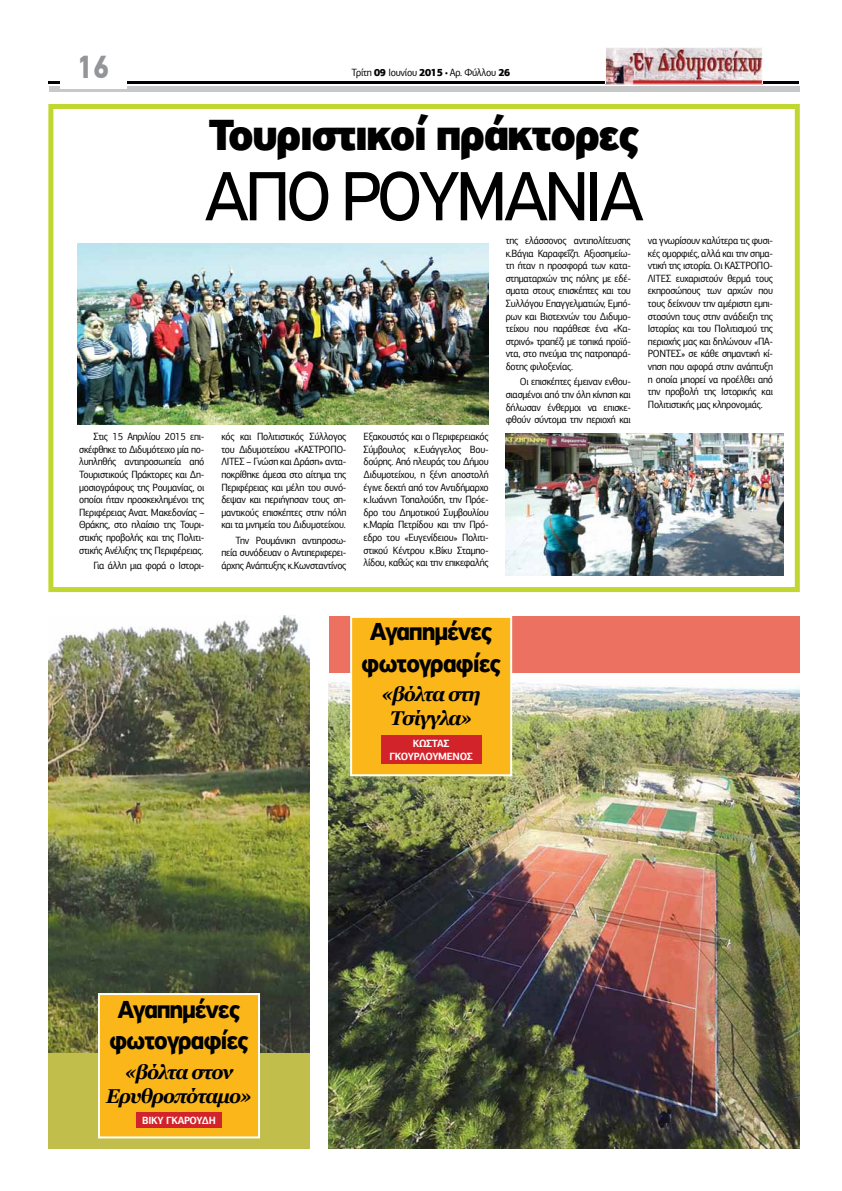
<style>
.page{position:relative;width:842px;height:1191px;background:#fff}
.page>*{position:absolute;margin:0;border:0;box-sizing:border-box;transform-origin:0 0}
.t1{font:74px "PF Highway Sans Pro";color:#000;scale:.95 1}
.t2{font:900 46px "PF Highway Sans Pro";letter-spacing:-.05em;color:#000;scale:.95 1}
.t3{font:900 32px "PF Din Text";color:#939598}
.t4{font:700 26px/31.2px "PF Highway Sans Pro";letter-spacing:-.05em;color:#000;text-align:center;scale:.95 1}
.t5{font:italic 700 20px/24px "Georgia";letter-spacing:-.05em;color:#000;text-align:center;scale:.95 1}
.t6{font:10.5px/12.6px "PF Agora Sans Pro";letter-spacing:-.03em;color:#000;text-align:justify;scale:.93 1}
.t7{font:700 10.5px/12.6px "PF Agora Sans Pro";letter-spacing:.105em;color:#fff;text-align:right;scale:.95 1}
.t8{font:10.5px "PF Agora Sans Pro";letter-spacing:-.03em;color:#000;scale:.95 1}
.s1{font-weight:900}
.s2{font-family:"Myriad Pro"}
</style>
<div class="page">
<div style="left:50px;top:86px;width:750px;height:5px;background:#c7c8ca"></div>
<hr style="left:49px;top:81px;width:750px;height:3px;background:#000">
<div style="left:60px;top:43px;width:66px;height:46px;background:#fff"></div>
<img style="left:607px;top:49px;width:154px;height:34px">
<div style="left:605px;top:47px;width:158px;height:38px;border:1px solid #fff"></div>
<div style="left:48px;top:616px;width:262px;height:532px;background:#c1be4b"></div>
<img style="left:48px;top:616px;width:262px;height:437px">
<div style="left:48px;top:104px;width:752px;height:488px;border:5px solid #c1d72f"></div>
<img style="left:506px;top:433px;width:277px;height:143px">
<img style="left:78px;top:244px;width:411px;height:180px">
<div style="left:329px;top:616px;width:471px;height:532px;background:#ec7161"></div>
<img style="left:329px;top:673px;width:471px;height:475px">
<div style="left:99px;top:994px;width:160px;height:143px;background:#fbb719"></div>
<div style="left:136px;top:1112px;width:86px;height:16px;background:#d2232a"></div>
<div style="left:98px;top:993px;width:162px;height:145px;border:2px solid #fff"></div>
<div style="left:351px;top:617px;width:160px;height:158px;background:#fbb719"></div>
<div style="left:381px;top:735px;width:100px;height:28px;background:#d2232a"></div>
<div style="left:350px;top:616px;width:162px;height:160px;border:2px solid #fff"></div>
<h3 class="t3" style="left:78px;top:48px;width:33px">16</h3>
<p class="t8" style="left:351px;top:66px;width:169px">Τρίτη <span class="s1">09</span> Ιουνίου <span class="s1">2015</span> <span class="s2">•</span> Αρ. Φύλλου <span class="s1">26</span></p>
<h2 class="t2" style="left:209px;top:107px;width:454px">Τουριστικοί πράκτορες</h2>
<h1 class="t1" style="left:204px;top:153px;width:45px">από</h1>
<h1 class="t1" style="left:341px;top:153px;width:286px">Ρουμανία</h1>
<p class="t6" style="left:506px;top:234px;width:136px">της ελάσσονος αντιπολίτευσης κ.Βάγια Καραφεΐζη. Αξιοσημείω&shy;τη ήταν η προσφορά των κατα&shy;στηματαρχών της πόλης με εδέ&shy;σματα στους επισκέπτες και του Συλλόγου Επαγγελματιών, Εμπό&shy;ρων και Βιοτεχνών του Διδυμο&shy;τείχου που παράθεσε ένα «Κα&shy;στρινό» τραπέζι με τοπικά προϊό&shy;ντα, στο πνεύμα της πατροπαρά&shy;δοτης φιλοξενίας.</p>
<p class="t6" style="left:506px;top:375px;width:136px;text-indent:14px">Οι επισκέπτες έμειναν ενθου&shy;σιασμένοι από την όλη κίνηση και δήλωσαν ένθερμοι να επισκε&shy;φθούν σύντομα την περιοχή και</p>
<p class="t6" style="left:648px;top:234px;width:136px">να γνωρίσουν καλύτερα τις φυσι&shy;κές ομορφιές, αλλά και την σημα&shy;ντική της ιστορία. Οι ΚΑΣΤΡΟΠΟ-ΛΙΤΕΣ ευχαριστούν θερμά τους εκπροσώπους των αρχών που τους δείχνουν την αμέριστη εμπι&shy;στοσύνη τους στην ανάδειξη της Ιστορίας και του Πολιτισμού της περιοχής μας και δηλώνουν «ΠΑ-ΡΟΝΤΕΣ» σε κάθε σημαντική κί&shy;νηση που αφορά στην ανάπτυξη η οποία μπορεί να προέλθει από την προβολή της Ιστορικής και Πολιτιστικής μας κληρονομιάς.</p>
<p class="t6" style="left:79px;top:430px;width:136px;text-indent:14px">Στις 15 Απριλίου 2015 επι&shy;σκέφθηκε το Διδυμότειχο μία πο&shy;λυπληθής αντιπροσωπεία από Τουριστικούς Πράκτορες και Δη&shy;μοσιογράφους της Ρουμανίας, οι οποίοι ήταν προσκεκλημένοι της Περιφέρειας Ανατ. Μακεδονίας – Θράκης, στο πλαίσιο της Τουρι&shy;στικής προβολής και της Πολιτι&shy;στικής Ανέλιξης της Περιφέρειας.</p>
<p class="t6" style="left:93px;top:559px;width:121px">Για άλλη μια φορά ο Ιστορι-</p>
<p class="t6" style="left:221px;top:430px;width:136px">κός και Πολιτιστικός Σύλλογος του Διδυμοτείχου «ΚΑΣΤΡΟΠΟ-ΛΙΤΕΣ – Γνώση και Δράση» αντα&shy;ποκρίθηκε άμεσα στο αίτημα της Περιφέρειας και μέλη του συνό&shy;δεψαν και περιήγησαν τους ση&shy;μαντικούς επισκέπτες στην πόλη και τα μνημεία του Διδυμοτείχου.</p>
<p class="t6" style="left:221px;top:534px;width:136px;text-indent:14px">Την Ρουμάνικη αντιπροσω&shy;πεία συνόδευαν ο Αντιπεριφερει&shy;άρχης Ανάπτυξης κ.Κωνσταντίνος</p>
<p class="t6" style="left:364px;top:430px;width:136px">Εξακουστός και ο Περιφερειακός Σύμβουλος κ.Ευάγγελος Βου&shy;δούρης. Από πλευράς του Δήμου Διδυμοτείχου, η ξένη αποστολή έγινε δεκτή από τον Αντιδήμαρχο κ.Ιωάννη Τοπαλούδη, την Πρόε&shy;δρο του Δημοτικού Συμβουλίου κ.Μαρία Πετρίδου και την Πρό&shy;εδρο του «Ευγενίδειου» Πολιτι&shy;στικού Κέντρου κ.Βίκυ Σταμπο&shy;λίδου, καθώς και την επικεφαλής</p>
<h3 class="t4" style="left:361px;top:617px;width:149px">Αγαπημένες φωτογραφίες</h3>
<h3 class="t5" style="left:381px;top:682px;width:106px">«βόλτα στη<br>Τσίγγλα»</h3>
<p class="t7" style="left:389px;top:737px;width:46px">κωστασ γκουρλουμενοσ</p>
<h3 class="t4" style="left:109px;top:994px;width:149px">Αγαπημένες φωτογραφίες</h3>
<h3 class="t5" style="left:106px;top:1059px;width:155px">«βόλτα στον<br>Ερυθροπόταμο»</h3>
<p class="t7" style="left:142px;top:1114px;width:46px">Βίκυ Γκαρούδη</p>
</div>
